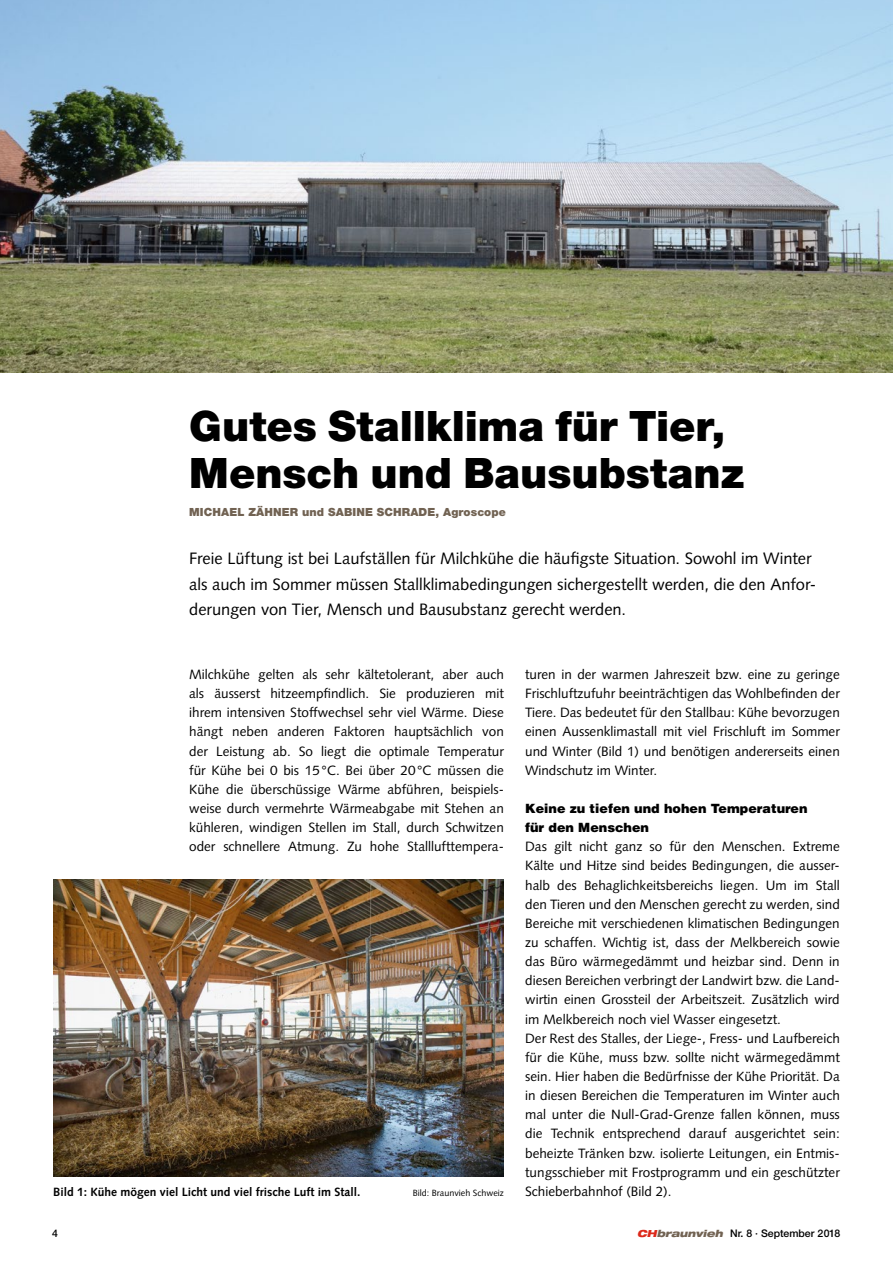
<style>
.page{position:relative;width:893px;height:1263px;background:#fff}
.page>*{position:absolute;margin:0;border:0;box-sizing:border-box;transform-origin:0 0}
.t1{font:900 42px/46.5px "Helvetica Neue LT Std";color:#000}
.t2{font:16.5px/25.5px "Syntax LT Std";letter-spacing:-.005em;color:#000}
.t3{font:13.5px/19.2px "Syntax LT Std";color:#000;text-align:justify}
.t4{font:900 12.75px/19.2px "Helvetica LT Std";color:#000}
.t5{font:700 12px "Syntax LT Std";color:#000}
.t6{font:900 11.25px "Helvetica Neue LT Std";letter-spacing:.01em;color:#716252}
.t7{font:500 10.5px "Helvetica Neue LT Std";color:#000}
.t8{font:9px "Syntax LT Std";color:#000}
.s1{font-weight:900;font-style:italic;font-stretch:expanded;font-size:9.75px;color:#dc291a}
.s2{font-weight:900;font-style:italic;font-stretch:expanded;font-size:9.75px;color:#716252}
</style>
<div class="page">
<img style="left:0;top:0;width:893px;height:373px">
<img style="left:53px;top:880px;width:451px;height:297px">
<h1 class="t1" style="left:189px;top:403px;width:557px">Gutes Stallklima für Tier,<br>Mensch und Bausubstanz</h1>
<p class="t6" style="left:189px;top:505px;width:318px">MICHAEL ZÄHNER und SABINE SCHRADE, Agroscope</p>
<p class="t2" style="left:189px;top:546px;width:628px">Freie Lüftung ist bei Laufställen für Milchkühe die häufigste Situation. Sowohl im Winter als auch im Sommer müssen Stallklimabedingungen sichergestellt werden, die den Anfor&shy;derungen von Tier, Mensch und Bausubstanz gerecht werden.</p>
<p class="t3" style="left:189px;top:665px;width:316px">Milchkühe gelten als sehr kältetolerant, aber auch als äusserst hitzeempfindlich. Sie produzieren mit ihrem intensiven Stoffwechsel sehr viel Wärme. Diese hängt neben anderen Faktoren hauptsächlich von der Leistung ab. So liegt die optimale Temperatur für Kühe bei 0 bis 15°C. Bei über 20°C müssen die Kühe die überschüssige Wärme abführen, beispiels&shy;weise durch vermehrte Wärmeabgabe mit Stehen an kühleren, windigen Stellen im Stall, durch Schwitzen oder schnellere Atmung. Zu hohe Stalllufttempera-</p>
<p class="t3" style="left:525px;top:665px;width:316px">turen in der warmen Jahreszeit bzw. eine zu geringe Frischluftzufuhr beeinträchtigen das Wohlbefinden der Tiere. Das bedeutet für den Stallbau: Kühe bevorzugen einen Aussenklimastall mit viel Frischluft im Sommer und Winter (Bild 1) und benötigen andererseits einen Windschutz im Winter.</p>
<p class="t4" style="left:525px;top:798px;width:284px">Keine zu tiefen und hohen Temperaturen für den Menschen</p>
<p class="t3" style="left:525px;top:837px;width:316px;text-align:left">Das gilt nicht ganz so für den Menschen. Extreme Kälte und Hitze sind beides Bedingungen, die ausser&shy;halb des Behaglichkeitsbereichs liegen. Um im Stall den Tieren und den Menschen gerecht zu werden, sind Bereiche mit verschiedenen klimatischen Bedingungen zu schaffen. Wichtig ist, dass der Melkbereich sowie das Büro wärmegedämmt und heizbar sind. Denn in diesen Bereichen verbringt der Landwirt bzw. die Land&shy;wirtin einen Grossteil der Arbeitszeit. Zusätzlich wird im Melkbereich noch viel Wasser eingesetzt.<br>Der Rest des Stalles, der Liege-, Fress- und Laufbereich für die Kühe, muss bzw. sollte nicht wärmegedämmt sein. Hier haben die Bedürfnisse der Kühe Priorität. Da in diesen Bereichen die Temperaturen im Winter auch mal unter die Null-Grad-Grenze fallen können, muss die Technik entsprechend darauf ausgerichtet sein: beheizte Tränken bzw. isolierte Leitungen, ein Entmis&shy;tungsschieber mit Frostprogramm und ein geschützter</p>
<p class="t5" style="left:53px;top:1185px;width:309px">Bild 1: Kühe mögen viel Licht und viel frische Luft im Stall.</p>
<p class="t8" style="left:413px;top:1187px;width:93px">Bild: Braunvieh Schweiz</p>
<p class="t3" style="left:525px;top:1182px;width:148px">Schieberbahnhof (Bild 2).</p>
<p class="t7" style="left:52px;top:1227px;width:7px">4</p>
<p class="t7" style="left:637px;top:1227px;width:205px"><span class="s1">CH</span><span class="s2">braunvieh</span> Nr. 8 ∙ September 2018</p>
</div>
